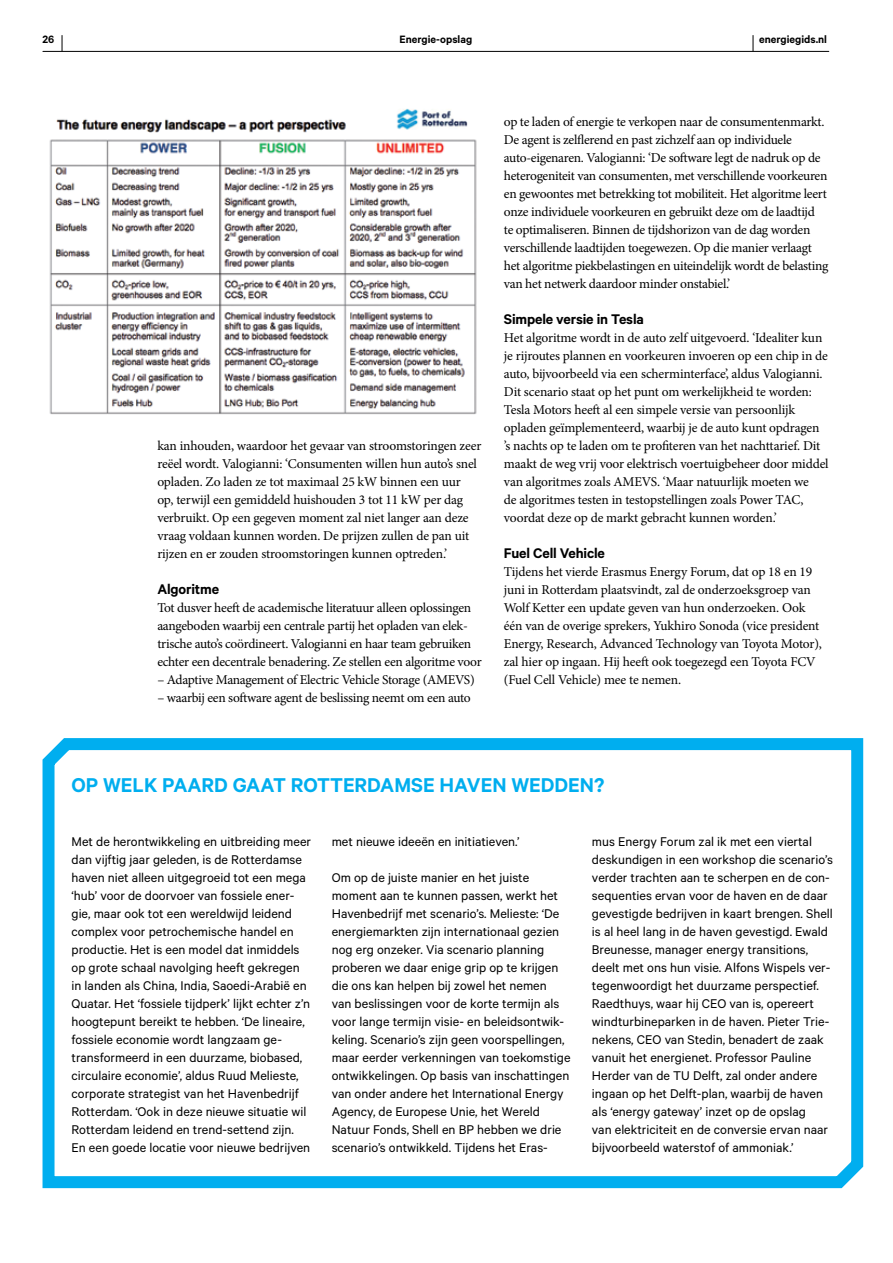
<style>
.page{position:relative;width:893px;height:1263px;background:#fff}
.page>*{position:absolute;margin:0;border:0;box-sizing:border-box;transform-origin:0 0}
.t1{font:600 22.5px "Calibre";color:#00aeef}
.t2{font:600 15.75px "Calibre";letter-spacing:-.01em;color:#000}
.t3{font:14.25px/18px "Calibre";color:#000}
.t4{font:13.5px/18px "Minion Pro";letter-spacing:-.02em;color:#000}
.t5{font:600 12px "Calibre";color:#000}
</style>
<div class="page">
<hr style="left:43px;top:51px;width:786px;height:1px;background:#000">
<svg style="left:62px;top:35px;width:1px;height:16px"></svg>
<svg style="left:753px;top:35px;width:1px;height:16px"></svg>
<img style="left:49px;top:108px;width:428px;height:307px">
<svg style="left:42px;top:738px;width:822px;height:451px"></svg>
<p class="t5" style="left:43px;top:32px;width:13px">26</p>
<p class="t5" style="left:399px;top:32px;width:74px">Energie-opslag</p>
<p class="t5" style="left:759px;top:32px;width:69px">energiegids.nl</p>
<p class="t4" style="left:157px;top:437px;width:326px">kan inhouden, waardoor het gevaar van stroomstoringen zeer reëel wordt. Valogianni: ‘Consumenten willen hun auto’s snel opladen. Zo laden ze tot maximaal 25 kW binnen een uur<br>op, terwijl een gemiddeld huishouden 3 tot 11 kW per dag verbruikt. Op een gegeven moment zal niet langer aan deze vraag voldaan kunnen worden. De prijzen zullen de pan uit rijzen en er zouden stroomstoringen kunnen optreden.’</p>
<p class="t2" style="left:157px;top:580px;width:63px">Algoritme</p>
<p class="t4" style="left:157px;top:599px;width:326px">Tot dusver heeft de academische literatuur alleen oplossingen aangeboden waarbij een centrale partij het opladen van elek&shy;trische auto’s coördineert. Valogianni en haar team gebruiken echter een decentrale benadering. Ze stellen een algoritme voor</p>
<p class="t4" style="left:157px;top:671px;width:319px">– Adaptive Management of Electric Vehicle Storage (AMEVS)</p>
<p class="t4" style="left:157px;top:689px;width:315px">– waarbij een software agent de beslissing neemt om een auto</p>
<p class="t4" style="left:504px;top:113px;width:326px">op te laden of energie te verkopen naar de consumentenmarkt.<br>De agent is zelflerend en past zichzelf aan op individuele auto-eigenaren. Valogianni: ‘De software legt de nadruk op de heterogeniteit van consumenten, met verschillende voorkeuren en gewoontes met betrekking tot mobiliteit. Het algoritme leert onze individuele voorkeuren en gebruikt deze om de laadtijd<br>te optimaliseren. Binnen de tijdshorizon van de dag worden verschillende laadtijden toegewezen. Op die manier verlaagt het algoritme piekbelastingen en uiteindelijk wordt de belasting van het netwerk daardoor minder onstabiel.’</p>
<p class="t2" style="left:504px;top:310px;width:142px">Simpele versie in Tesla</p>
<p class="t4" style="left:504px;top:329px;width:326px">Het algoritme wordt in de auto zelf uitgevoerd. ‘Idealiter kun je rijroutes plannen en voorkeuren invoeren op een chip in de auto, bijvoorbeeld via een scherminterface’, aldus Valogianni.<br>Dit scenario staat op het punt om werkelijkheid te worden:<br>Tesla Motors heeft al een simpele versie van persoonlijk opladen geïmplementeerd, waarbij je de auto kunt opdragen ’s nachts op te laden om te profiteren van het nachttarief. Dit maakt de weg vrij voor elektrisch voertuigbeheer door middel van algoritmes zoals AMEVS. ‘Maar natuurlijk moeten we<br>de algoritmes testen in testopstellingen zoals Power TAC, voordat deze op de markt gebracht kunnen worden.’</p>
<p class="t2" style="left:504px;top:544px;width:103px">Fuel Cell Vehicle</p>
<p class="t4" style="left:504px;top:563px;width:320px">Tijdens het vierde Erasmus Energy Forum, dat op 18 en 19 juni in Rotterdam plaatsvindt, zal de onderzoeksgroep van Wolf Ketter een update geven van hun onderzoeken. Ook één van de overige sprekers, Yukhiro Sonoda (vice president Energy, Research, Advanced Technology van Toyota Motor), zal hier op ingaan. Hij heeft ook toegezegd een Toyota FCV (Fuel Cell Vehicle) mee te nemen.</p>
<h1 class="t1" style="left:72px;top:772px;width:337px">Op welk paard gaat Rotterdamse</h1>
<h1 class="t1" style="left:440px;top:772px;width:166px">haven wedden?</h1>
<p class="t3" style="left:72px;top:832px;width:241px">Met de herontwikkeling en uitbreiding meer dan vijftig jaar geleden, is de Rotterdamse haven niet alleen uitgegroeid tot een mega ‘hub’ voor de doorvoer van fossiele ener&shy;gie, maar ook tot een wereldwijd leidend complex voor petrochemische handel en productie. Het is een model dat inmiddels op grote schaal navolging heeft gekregen in landen als China, India, Saoedi-Arabië en Quatar. Het ‘fossiele tijdperk’ lijkt echter z’n hoogtepunt bereikt te hebben. ‘De lineaire, fossiele economie wordt langzaam ge&shy;transformeerd in een duurzame, biobased, circulaire economie’, aldus Ruud Melieste, corporate strategist van het Havenbedrijf Rotterdam. ‘Ook in deze nieuwe situatie wil Rotterdam leidend en trend-settend zijn.<br>En een goede locatie voor nieuwe bedrijven</p>
<p class="t3" style="left:332px;top:832px;width:189px">met nieuwe ideeën en initiatieven.’</p>
<p class="t3" style="left:332px;top:868px;width:240px">Om op de juiste manier en het juiste moment aan te kunnen passen, werkt het Havenbedrijf met scenario’s. Melieste: ‘De energiemarkten zijn internationaal gezien nog erg onzeker. Via scenario planning proberen we daar enige grip op te krijgen die ons kan helpen bij zowel het nemen<br>van beslissingen voor de korte termijn als voor lange termijn visie- en beleidsontwik&shy;keling. Scenario’s zijn geen voorspellingen, maar eerder verkenningen van toekomstige ontwikkelingen. Op basis van inschattingen van onder andere het International Energy Agency, de Europese Unie, het Wereld Natuur Fonds, Shell en BP hebben we drie scenario’s ontwikkeld. Tijdens het Eras-</p>
<p class="t3" style="left:592px;top:832px;width:242px">mus Energy Forum zal ik met een viertal deskundigen in een workshop die scenario’s verder trachten aan te scherpen en de con&shy;sequenties ervan voor de haven en de daar gevestigde bedrijven in kaart brengen. Shell is al heel lang in de haven gevestigd. Ewald Breunesse, manager energy transitions, deelt met ons hun visie. Alfons Wispels ver&shy;tegenwoordigt het duurzame perspectief.<br>Raedthuys, waar hij CEO van is, opereert windturbineparken in de haven. Pieter Trie&shy;nekens, CEO van Stedin, benadert de zaak vanuit het energienet. Professor Pauline Herder van de TU Delft, zal onder andere ingaan op het Delft-plan, waarbij de haven als ‘energy gateway’ inzet op de opslag<br>van elektriciteit en de conversie ervan naar bijvoorbeeld waterstof of ammoniak.’</p>
</div>
